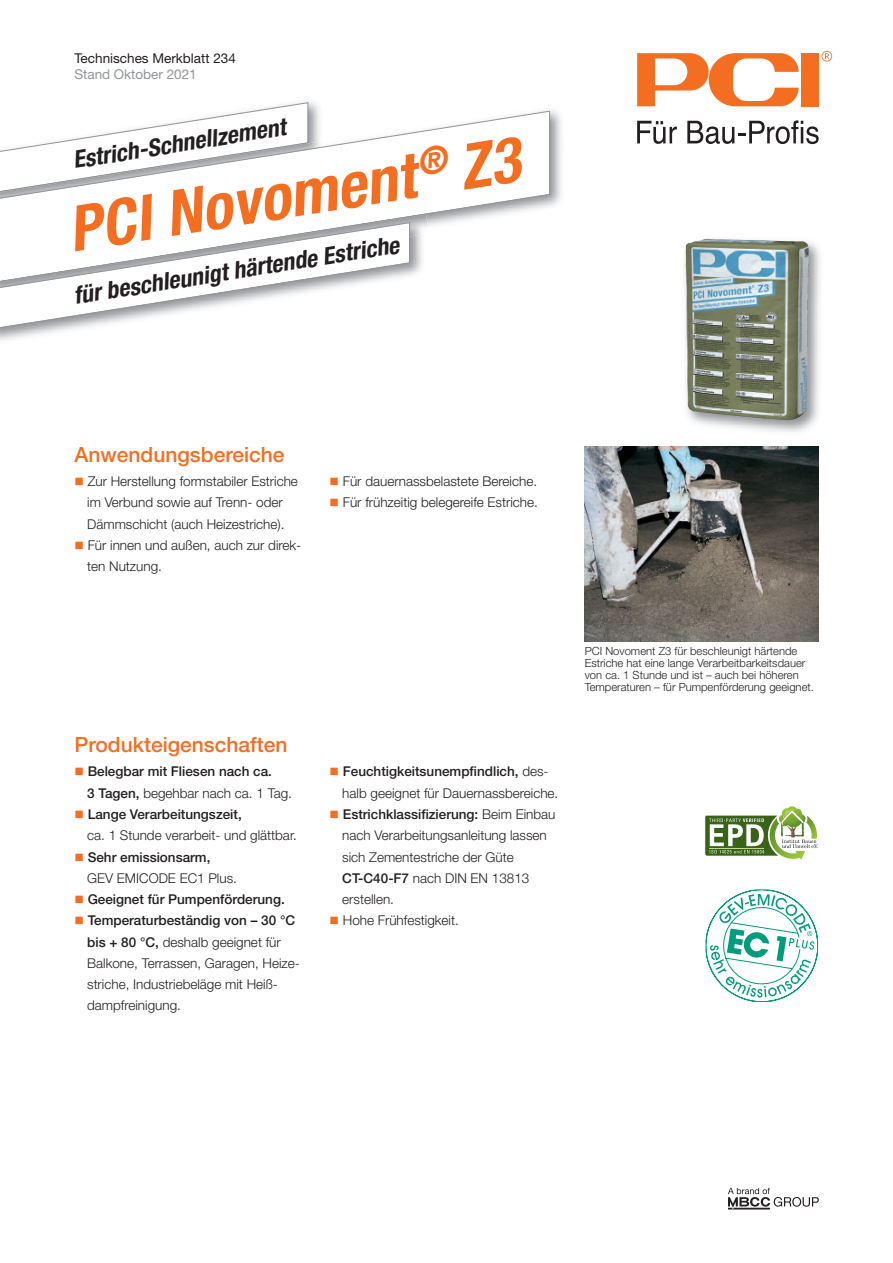
<style>
.page{position:relative;width:893px;height:1263px;background:#fff}
.page>*{position:absolute;margin:0;border:0;box-sizing:border-box;transform-origin:0 0}
.t1{font:italic 700 condensed 63px "Helvetica Neue LT Pro";color:#f36e21}
.t2{font:italic 700 condensed 24px "Helvetica Neue LT Pro";color:#231f20}
.t3{font:500 21px "Helvetica Neue LT Pro";color:#f36e21}
.t4{font:300 13.5px/21.3px "Helvetica Neue LT Pro";color:#231f20}
.t5{font:500 13.5px/21.3px "Helvetica Neue LT Pro";color:#231f20}
.t6{font:13.5px "Helvetica Neue LT Pro";color:#231f20}
.t7{font:13.5px "Helvetica Neue LT Pro";color:#939598}
.t8{font:300 11.25px/12px "Helvetica Neue LT Pro";color:#231f20}
.s1{color:#f36e21}
.s2{font-weight:300}
.s3{font-weight:500}
</style>
<div class="page">
<div style="left:801px;top:53px;width:18px;height:53px;background:#f36e21"></div>
<svg style="left:637px;top:53px;width:162px;height:53px"></svg>
<svg style="left:821px;top:51px;width:11px;height:11px"></svg>
<svg style="left:637px;top:121px;width:40px;height:23px"></svg>
<svg style="left:687px;top:120px;width:132px;height:24px"></svg>
<img style="left:256px;top:102px;width:306px;height:104px">
<svg style="left:1px;top:110px;width:549px;height:116px"></svg>
<img style="left:692px;top:238px;width:128px;height:194px">
<img style="left:685px;top:239px;width:124px;height:181px">
<img style="left:1px;top:214px;width:425px;height:64px">
<svg style="left:1px;top:222px;width:409px;height:108px"></svg>
<svg style="left:705px;top:889px;width:113px;height:113px"></svg>
<svg style="left:705px;top:806px;width:113px;height:54px"></svg>
<hr style="left:710px;top:848px;width:54px;height:1px;background:#c0db88">
<svg style="left:728px;top:1187px;width:91px;height:23px"></svg>
<img style="left:585px;top:446px;width:234px;height:196px">
<p class="t6" style="left:74px;top:53px;width:163px">Technisches Merkblatt 234</p>
<p class="t7" style="left:74px;top:69px;width:124px">Stand Oktober 2021</p>
<h2 class="t2" style="left:72px;top:151px;width:216px;rotate:-9deg">Estrich-Schnellzement</h2>
<h1 class="t1" style="left:65px;top:207px;width:458px;rotate:-9deg">PCI Novoment<sup>®</sup> Z3</h1>
<h2 class="t2" style="left:72px;top:287px;width:331px;rotate:-9deg">für beschleunigt härtende Estriche</h2>
<h3 class="t3" style="left:74px;top:446px;width:212px">Anwendungsbereiche</h3>
<p class="t4" style="left:74px;top:472px;width:225px;text-align:center"><span class="s1">■</span> Zur Herstellung formstabiler Estriche im Verbund sowie auf Trenn- oder<br>Dämmschicht (auch Heizestriche).</p>
<p class="t4" style="left:87px;top:536px;width:216px;text-indent:-13px"><span class="s1">■</span> Für innen und außen, auch zur direk&shy;ten Nutzung.</p>
<h3 class="t3" style="left:74px;top:737px;width:215px">Produkteigenschaften</h3>
<p class="t5" style="left:87px;top:762px;width:206px;text-indent:-13px"><span class="s1">■</span> Belegbar mit Fliesen nach ca.<br>3 Tagen, <span class="s2">begehbar nach ca. 1 Tag.</span></p>
<p class="t4" style="left:87px;top:805px;width:211px;text-indent:-13px"><span class="s1">■</span> <span class="s3">Lange Verarbeitungszeit,<br></span>ca. 1 Stunde verarbeit- und glättbar.</p>
<p class="t4" style="left:87px;top:847px;width:151px;text-indent:-13px"><span class="s1">■</span> <span class="s3">Sehr emissionsarm,<br></span>GEV EMICODE EC1 Plus.</p>
<p class="t5" style="left:74px;top:890px;width:212px"><span class="s1">■</span> Geeignet für Pumpenförderung.</p>
<p class="t4" style="left:87px;top:911px;width:214px;text-indent:-13px"><span class="s1">■</span> <span class="s3">Temperaturbeständig von – 30 °C bis + 80 °C,</span> deshalb geeignet für<br>Balkone, Terrassen, Garagen, Heize&shy;striche, Industriebeläge mit Heiß&shy;dampfreinigung.</p>
<p class="t4" style="left:330px;top:472px;width:209px"><span class="s1">■</span> Für dauernassbelastete Bereiche.</p>
<p class="t4" style="left:330px;top:493px;width:210px"><span class="s1">■</span> Für frühzeitig belegereife Estriche.</p>
<p class="t8" style="left:585px;top:646px;width:231px">PCI Novoment Z3 für beschleunigt härtende Estriche hat eine lange Verarbeitbarkeitsdauer von ca. 1 Stunde und ist – auch bei höheren Temperaturen – für Pumpenförderung geeignet.</p>
<p class="t4" style="left:342px;top:762px;width:218px;text-indent:-13px"><span class="s1">■</span> <span class="s3">Feuchtigkeitsunempfindlich,</span> des&shy;halb geeignet für Dauernassbereiche.</p>
<p class="t4" style="left:342px;top:805px;width:215px;text-indent:-13px"><span class="s1">■</span> <span class="s3">Estrichklassifizierung:</span> Beim Einbau nach Verarbeitungsanleitung lassen sich Zementestriche der Güte<br><span class="s3">CT-C40-F7</span> nach DIN EN 13813 erstellen.</p>
<p class="t4" style="left:330px;top:911px;width:131px"><span class="s1">■</span> Hohe Frühfestigkeit.</p>
</div>
